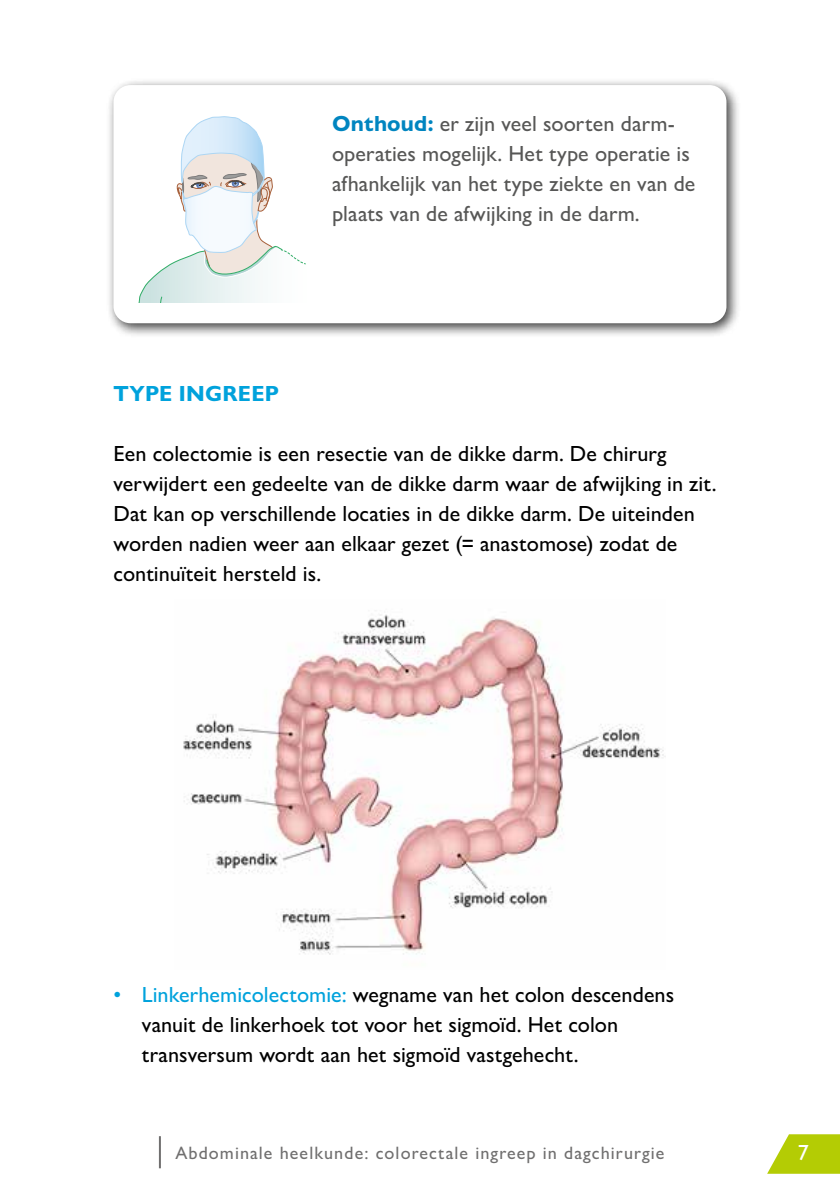
<style>
.page{position:relative;width:840px;height:1191px;background:#fff}
.page>*{position:absolute;margin:0;border:0;box-sizing:border-box;transform-origin:0 0}
.t1{font:500 22px/30px "Gill Sans Nova";letter-spacing:.005em;color:#000}
.t2{font:500 22px/30px "Gill Sans Nova";letter-spacing:.005em;color:#575756}
.t3{font:700 22px "Gill Sans Nova";letter-spacing:.01em;color:#00a2dc}
.t4{font:500 22px "Gill Sans Nova";color:#fff}
.t5{font:500 18px "Gill Sans Nova";letter-spacing:.06em;color:#706f6f}
.s1{font-weight:700;color:#0085c0}
.s2{color:#00a2dc}
</style>
<div class="page">
<svg style="left:767px;top:1134px;width:72px;height:39px"></svg>
<hr style="left:159px;top:1136px;width:2px;height:32px;background:#706f6f">
<div style="left:106px;top:78px;width:635px;height:260px;background:#000;opacity:.75"></div>
<div style="left:113px;top:85px;width:613px;height:238px;background:#fff;border-radius:17px"></div>
<svg style="left:138px;top:116px;width:168px;height:187px"></svg>
<img style="left:183px;top:614px;width:481px;height:341px">
<p class="t2" style="left:332px;top:108px;width:365px"><span class="s1">Onthoud:</span> er zijn veel soorten darm&shy;operaties mogelijk. Het type operatie is afhankelijk van het type ziekte en van de plaats van de afwijking in de darm.</p>
<p class="t3" style="left:113px;top:380px;width:167px">TYPE INGREEP</p>
<p class="t1" style="left:113px;top:438px;width:604px">Een colectomie is een resectie van de dikke darm. De chirurg verwijdert een gedeelte van de dikke darm waar de afwijking in zit.<br>Dat kan op verschillende locaties in de dikke darm. De uiteinden worden nadien weer aan elkaar gezet (= anastomose) zodat de continuïteit hersteld is.</p>
<p class="t1" style="left:142px;top:978px;width:533px;text-indent:-28px"><span class="s2">• Linkerhemicolectomie:</span> wegname van het colon descendens vanuit de linkerhoek tot voor het sigmoïd. Het colon transversum wordt aan het sigmoïd vastgehecht.</p>
<p class="t5" style="left:175px;top:1141px;width:490px">Abdominale heelkunde: colorectale ingreep in dagchirurgie</p>
<p class="t4" style="left:797px;top:1138px;width:12px">7</p>
</div>
